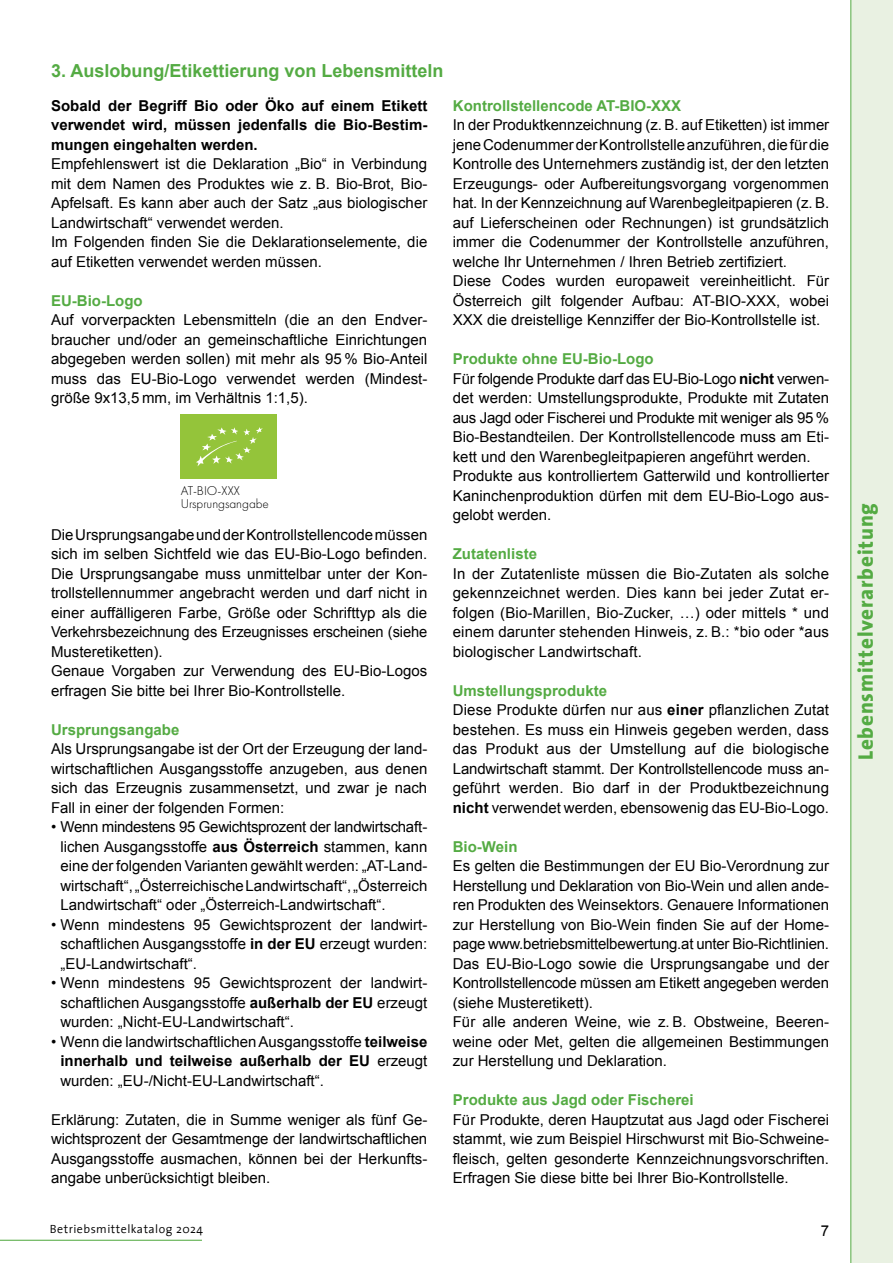
<style>
.page{position:relative;width:893px;height:1263px;background:#fff}
.page>*{position:absolute;margin:0;border:0;box-sizing:border-box;transform-origin:0 0}
.t1{font:800 21px "The Sans";letter-spacing:.04em;color:#54ab43}
.t2{font:700 18px "Arial";color:#54ab43}
.t3{font:15px/19.5px "Arial";color:#000;text-align:justify}
.t4{font:700 15px/19.5px "Arial";color:#000;text-align:justify}
.t5{font:700 15px "Arial";color:#54ab43}
.t6{font:300 13.2px/13.5px "Futura PT";color:#000}
.t7{font:300 12px "The Sans 4";letter-spacing:.04em;color:#000}
.s1{font-weight:700}
.s2{font-weight:700;color:#54ab43}
</style>
<div class="page">
<div style="left:850px;top:0;width:43px;height:1263px;background:#e9f1e2"></div>
<hr style="left:0;top:1240px;width:202px;height:1px;background:#54ab43">
<div style="left:180px;top:415px;width:97px;height:64px;background:#94c43a"></div>
<svg style="left:196px;top:427px;width:67px;height:39px"></svg>
<p class="t2" style="left:51px;top:59px;width:394px">3. Auslobung/Etikettierung von Lebensmitteln</p>
<p class="t4" style="left:51px;top:96px;width:378px">Sobald der Begriff Bio oder Öko auf einem Etikett verwendet wird, müssen jedenfalls die Bio-Bestim&shy;mungen eingehalten werden.</p>
<p class="t3" style="left:51px;top:154px;width:378px;text-align:left">Empfehlenswert ist die Deklaration „Bio“ in Verbindung mit dem Namen des Produktes wie z. B. Bio-Brot, Bio-Apfelsaft. Es kann aber auch der Satz „aus biologischer Landwirtschaft“ verwendet werden.<br>Im Folgenden finden Sie die Deklarationselemente, die auf Etiketten verwendet werden müssen.</p>
<p class="t5" style="left:51px;top:291px;width:93px">EU-Bio-Logo</p>
<p class="t3" style="left:51px;top:310px;width:378px">Auf vorverpackten Lebensmitteln (die an den Endver&shy;braucher und/oder an gemeinschaftliche Einrichtungen abgegeben werden sollen) mit mehr als 95 % Bio-Anteil muss das EU-Bio-Logo verwendet werden (Mindest&shy;größe 9x13,5 mm, im Verhältnis 1:1,5).</p>
<p class="t6" style="left:181px;top:484px;width:90px">AT-BIO-XXX<br>Ursprungsangabe</p>
<p class="t3" style="left:51px;top:525px;width:378px;text-align:left">Die Ursprungsangabe und der Kontrollstellencode müssen sich im selben Sichtfeld wie das EU-Bio-Logo befinden.<br>Die Ursprungsangabe muss unmittelbar unter der Kon&shy;trollstellennummer angebracht werden und darf nicht in einer auffälligeren Farbe, Größe oder Schrifttyp als die Verkehrsbezeichnung des Erzeugnisses erscheinen (siehe Musteretiketten).<br>Genaue Vorgaben zur Verwendung des EU-Bio-Logos erfragen Sie bitte bei Ihrer Bio-Kontrollstelle.</p>
<p class="t5" style="left:51px;top:720px;width:130px">Ursprungsangabe</p>
<p class="t3" style="left:51px;top:739px;width:378px">Als Ursprungsangabe ist der Ort der Erzeugung der land&shy;wirtschaftlichen Ausgangsstoffe anzugeben, aus denen sich das Erzeugnis zusammensetzt, und zwar je nach Fall in einer der folgenden Formen:</p>
<p class="t3" style="left:60px;top:817px;width:368px;text-indent:-9px">• Wenn mindestens 95 Gewichtsprozent der landwirtschaft&shy;lichen Ausgangsstoffe <span class="s1">aus Österreich</span> stammen, kann eine der folgenden Varianten gewählt werden: „AT-Land&shy;wirtschaft“, „Österreichische Landwirtschaft“, „Österreich Landwirtschaft“ oder „Österreich-Landwirtschaft“.</p>
<p class="t3" style="left:60px;top:915px;width:368px;text-indent:-9px">• Wenn mindestens 95 Gewichtsprozent der landwirt&shy;schaftlichen Ausgangsstoffe <span class="s1">in der EU</span> erzeugt wurden: „EU-Landwirtschaft“.</p>
<p class="t3" style="left:60px;top:973px;width:368px;text-indent:-9px">• Wenn mindestens 95 Gewichtsprozent der landwirt&shy;schaftlichen Ausgangsstoffe <span class="s1">außerhalb der EU</span> erzeugt wurden: „Nicht-EU-Landwirtschaft“.</p>
<p class="t3" style="left:60px;top:1032px;width:368px;text-indent:-9px">• Wenn die landwirtschaftlichen Ausgangsstoffe <span class="s1">teilweise innerhalb und teilweise außerhalb der EU</span> erzeugt wurden: „EU-/Nicht-EU-Landwirtschaft“.</p>
<p class="t3" style="left:51px;top:1110px;width:378px">Erklärung: Zutaten, die in Summe weniger als fünf Ge&shy;wichtsprozent der Gesamtmenge der landwirtschaftlichen Ausgangsstoffe ausmachen, können bei der Herkunfts&shy;angabe unberücksichtigt bleiben.</p>
<p class="t5" style="left:453px;top:96px;width:230px">Kontrollstellencode AT-BIO-XXX</p>
<p class="t3" style="left:453px;top:115px;width:378px;text-align:left">In der Produktkennzeichnung (z. B. auf Etiketten) ist immer jene Codenummer der Kontrollstelle anzuführen, die für die Kontrolle des Unternehmers zuständig ist, der den letzten Erzeugungs- oder Aufbereitungsvorgang vorgenommen hat. In der Kennzeichnung auf Warenbegleitpapieren (z. B. auf Lieferscheinen oder Rechnungen) ist grundsätzlich immer die Codenummer der Kontrollstelle anzuführen, welche Ihr Unternehmen / Ihren Betrieb zertifiziert.<br>Diese Codes wurden europaweit vereinheitlicht. Für Österreich gilt folgender Aufbau: AT-BIO-XXX, wobei XXX die dreistellige Kennziffer der Bio-Kontrollstelle ist.</p>
<p class="t3" style="left:453px;top:349px;width:378px;text-align:left"><span class="s2">Produkte ohne EU-Bio-Logo<br></span>Für folgende Produkte darf das EU-Bio-Logo <span class="s1">nicht</span> verwen&shy;det werden: Umstellungsprodukte, Produkte mit Zutaten aus Jagd oder Fischerei und Produkte mit weniger als 95 % Bio-Bestandteilen. Der Kontrollstellencode muss am Eti&shy;kett und den Warenbegleitpapieren angeführt werden.<br>Produkte aus kontrolliertem Gatterwild und kontrollierter Kaninchenproduktion dürfen mit dem EU-Bio-Logo aus&shy;gelobt werden.</p>
<p class="t5" style="left:453px;top:544px;width:86px">Zutatenliste</p>
<p class="t3" style="left:453px;top:564px;width:378px">In der Zutatenliste müssen die Bio-Zutaten als solche gekennzeichnet werden. Dies kann bei jeder Zutat er&shy;folgen (Bio-Marillen, Bio-Zucker, …) oder mittels * und einem darunter stehenden Hinweis, z. B.: *bio oder *aus biologischer Landwirtschaft.</p>
<p class="t3" style="left:453px;top:681px;width:378px;text-align:left"><span class="s2">Umstellungsprodukte<br></span>Diese Produkte dürfen nur aus <span class="s1">einer</span> pflanzlichen Zutat bestehen. Es muss ein Hinweis gegeben werden, dass das Produkt aus der Umstellung auf die biologische Landwirtschaft stammt. Der Kontrollstellencode muss an&shy;geführt werden. Bio darf in der Produktbezeichnung <span class="s1">nicht</span> verwendet werden, ebensowenig das EU-Bio-Logo.</p>
<p class="t5" style="left:453px;top:837px;width:66px">Bio-Wein</p>
<p class="t3" style="left:453px;top:856px;width:378px;text-align:left">Es gelten die Bestimmungen der EU Bio-Verordnung zur Herstellung und Deklaration von Bio-Wein und allen ande&shy;ren Produkten des Weinsektors. Genauere Informationen zur Herstellung von Bio-Wein finden Sie auf der Home&shy;page www.betriebsmittelbewertung.at unter Bio-Richtlinien.<br>Das EU-Bio-Logo sowie die Ursprungsangabe und der Kontrollstellencode müssen am Etikett angegeben werden (siehe Musteretikett).<br>Für alle anderen Weine, wie z. B. Obstweine, Beeren&shy;weine oder Met, gelten die allgemeinen Bestimmungen zur Herstellung und Deklaration.</p>
<p class="t5" style="left:453px;top:1090px;width:242px">Produkte aus Jagd oder Fischerei</p>
<p class="t3" style="left:453px;top:1110px;width:378px">Für Produkte, deren Hauptzutat aus Jagd oder Fischerei stammt, wie zum Beispiel Hirschwurst mit Bio-Schweine&shy;fleisch, gelten gesonderte Kennzeichnungsvorschriften.<br>Erfragen Sie diese bitte bei Ihrer Bio-Kontrollstelle.</p>
<p class="t7" style="left:50px;top:1219px;width:154px">Betriebsmittelkatalog 2024</p>
<p class="t3" style="left:821px;top:1221px;width:10px">7</p>
<h1 class="t1" style="left:848px;top:760px;width:259px;rotate:-90deg">Lebensmittelverarbeitung</h1>
</div>
